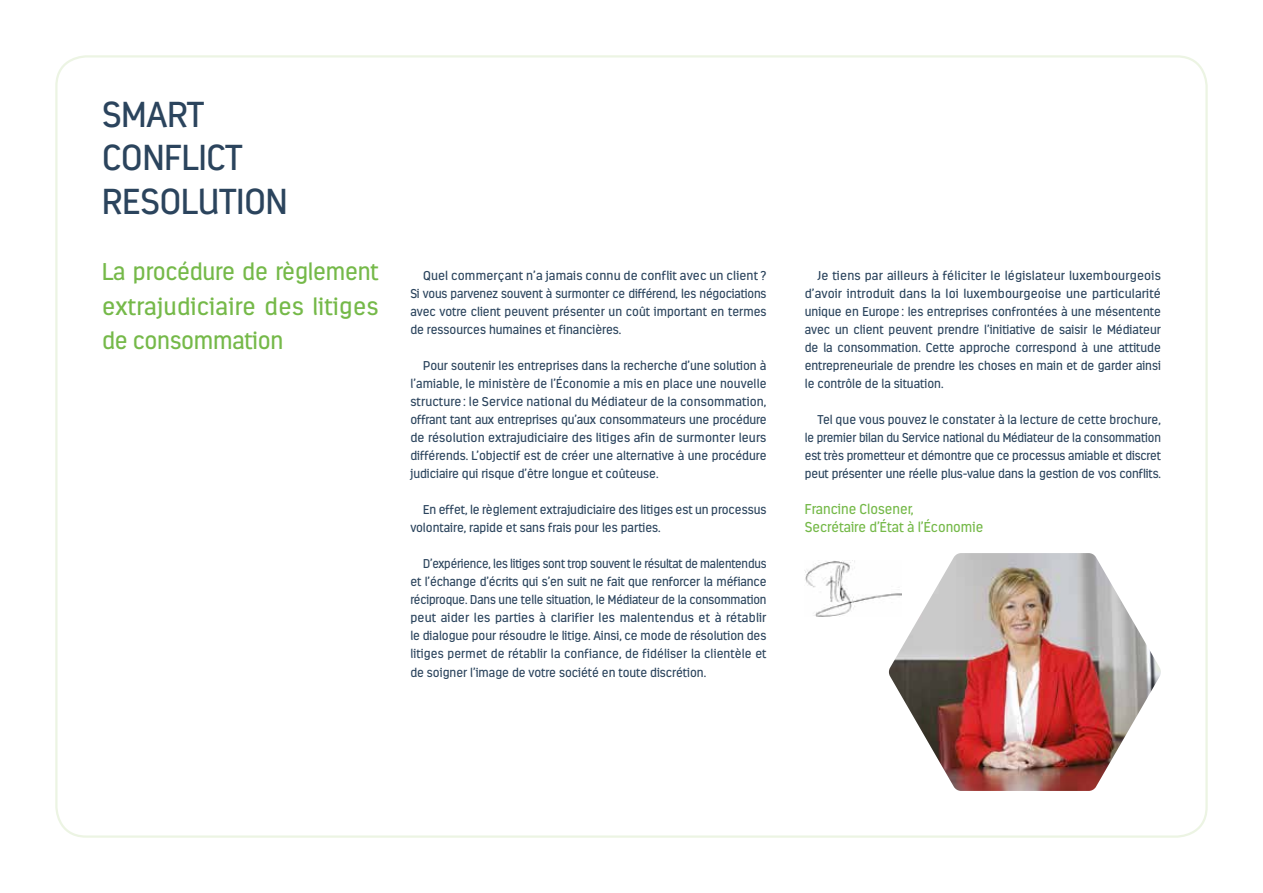
<style>
.page{position:relative;width:1263px;height:893px;background:#fff}
.page>*{position:absolute;margin:0;border:0;box-sizing:border-box;transform-origin:0 0}
.t1{font:36px/43.2px "Estandar";color:#2b445d}
.t2{font:24.15px/34.5px "Estandar";letter-spacing:-.005em;color:#75b949;text-align:justify}
.t3{font:14.25px/18px "Estandar";color:#75b949}
.t4{font:12.75px/18px "Estandar";color:#2b445d;text-align:justify}
.t5{font:12.75px/18px "Estandar";color:#2b445d;text-align:justify;scale:.96 1}
</style>
<div class="page">
<img style="left:889px;top:553px;width:272px;height:238px">
<img style="left:804px;top:560px;width:98px;height:57px">
<h1 class="t1" style="left:102px;top:93px;width:187px">SMART<br>CONFLICT<br>RESOLUTION</h1>
<h2 class="t2" style="left:102px;top:254px;width:278px">La procédure de règlement extrajudiciaire des litiges de consommation</h2>
<p class="t4" style="left:410px;top:267px;width:358px;text-indent:13px">Quel commerçant n’a jamais connu de conflit avec un client ?<br>Si vous parvenez souvent à surmonter ce différend, les négociations avec votre client peuvent présenter un coût important en termes de ressources humaines et financières.</p>
<p class="t4" style="left:410px;top:357px;width:358px;text-indent:13px">Pour soutenir les entreprises dans la recherche d’une solution à l’amiable, le ministère de l’Économie a mis en place une nouvelle structure : le Service national du Médiateur de la consommation, offrant tant aux entreprises qu’aux consommateurs une procédure de résolution extrajudiciaire des litiges afin de surmonter leurs différends. L’objectif est de créer une alternative à une procédure judiciaire qui risque d’être longue et coûteuse.</p>
<p class="t4" style="left:410px;top:501px;width:358px;text-indent:13px">En effet, le règlement extrajudiciaire des litiges est un processus volontaire, rapide et sans frais pour les parties.</p>
<p class="t5" style="left:410px;top:555px;width:372px;text-indent:13px">D’expérience, les litiges sont trop souvent le résultat de malentendus et l’échange d’écrits qui s’en suit ne fait que renforcer la méfiance réciproque. Dans une telle situation, le Médiateur de la consommation peut aider les parties à clarifier les malentendus et à rétablir le dialogue pour résoudre le litige. Ainsi, ce mode de résolution des litiges permet de rétablir la confiance, de fidéliser la clientèle et de soigner l’image de votre société en toute discrétion.</p>
<p class="t4" style="left:805px;top:267px;width:358px;text-indent:13px">Je tiens par ailleurs à féliciter le législateur luxembourgeois d’avoir introduit dans la loi luxembourgeoise une particularité unique en Europe: les entreprises confrontées à une mésentente avec un client peuvent prendre l’initiative de saisir le Médiateur de la consommation. Cette approche correspond à une attitude entrepreneuriale de prendre les choses en main et de garder ainsi le contrôle de la situation.</p>
<p class="t4" style="left:805px;top:411px;width:358px;text-indent:13px">Tel que vous pouvez le constater à la lecture de cette brochure, le premier bilan du Service national du Médiateur de la consommation est très prometteur et démontre que ce processus amiable et discret peut présenter une réelle plus-value dans la gestion de vos conflits.</p>
<p class="t3" style="left:805px;top:500px;width:180px">Francine Closener,<br>Secrétaire d’État à l’Économie</p>
</div>
